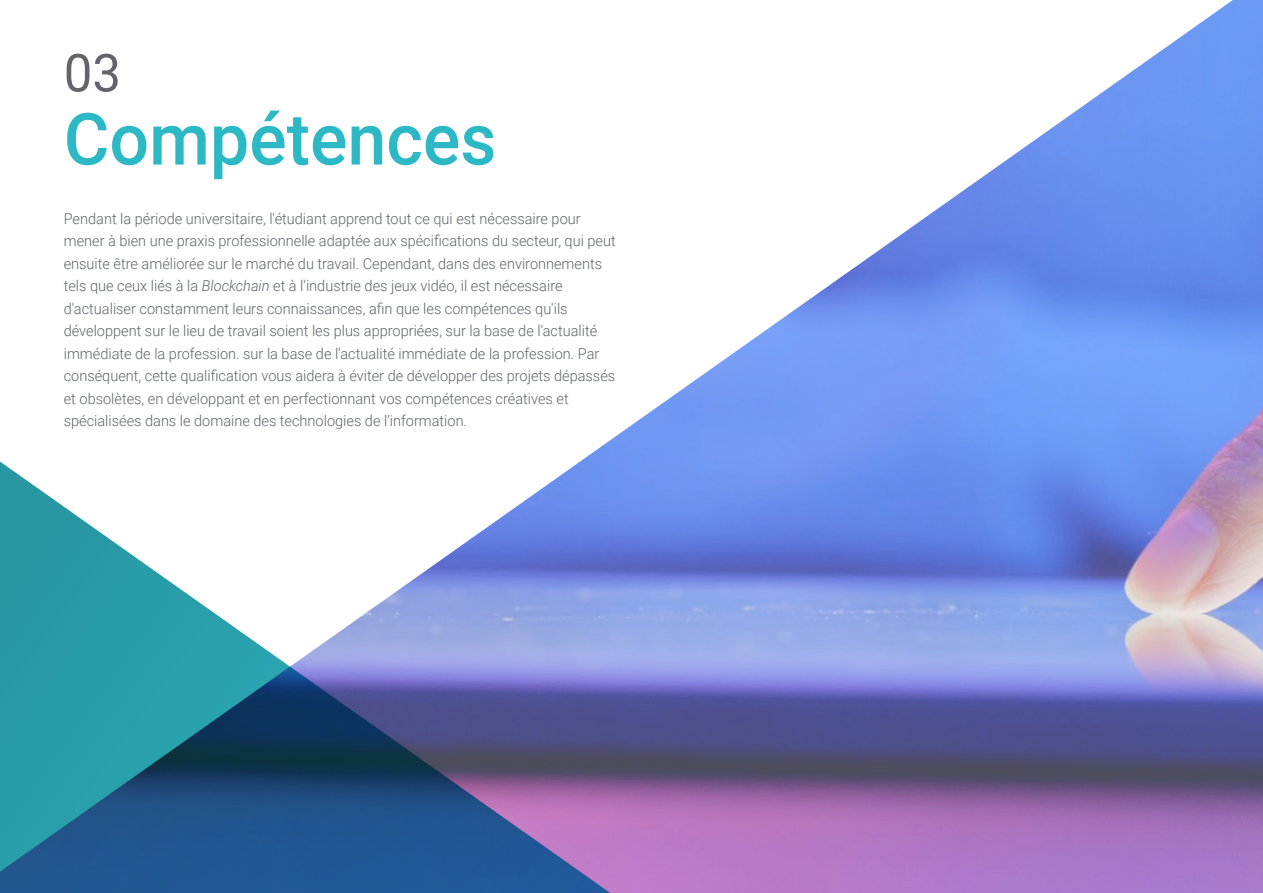
<style>
.page{position:relative;width:1263px;height:893px;background:#fff}
.page>*{position:absolute;margin:0;border:0;box-sizing:border-box;transform-origin:0 0}
.t1{font:500 72px "Roboto";color:#2db8c5}
.t2{font:52.5px "Roboto";color:#61646a}
.t3{font:300 15px/22.5px "Roboto";color:#61646a}
.s1{font-style:italic}
</style>
<div class="page">
<img style="left:602px;top:0;width:661px;height:893px">
<svg style="left:0;top:446px;width:640px;height:447px"></svg>
<h2 class="t2" style="left:64px;top:36px;width:59px">03</h2>
<h1 class="t1" style="left:64px;top:89px;width:434px">Compétences</h1>
<p class="t3" style="left:64px;top:207px;width:553px">Pendant la période universitaire, l'étudiant apprend tout ce qui est nécessaire pour mener à bien une praxis professionnelle adaptée aux spécifications du secteur, qui peut ensuite être améliorée sur le marché du travail. Cependant, dans des environnements tels que ceux liés à la <span class="s1">Blockchain</span> et à l'industrie des jeux vidéo, il est nécessaire d'actualiser constamment leurs connaissances, afin que les compétences qu'ils développent sur le lieu de travail soient les plus appropriées, sur la base de l'actualité immédiate de la profession. sur la base de l'actualité immédiate de la profession. Par conséquent, cette qualification vous aidera à éviter de développer des projets dépassés et obsolètes, en développant et en perfectionnant vos compétences créatives et spécialisées dans le domaine des technologies de l'information.</p>
</div>
